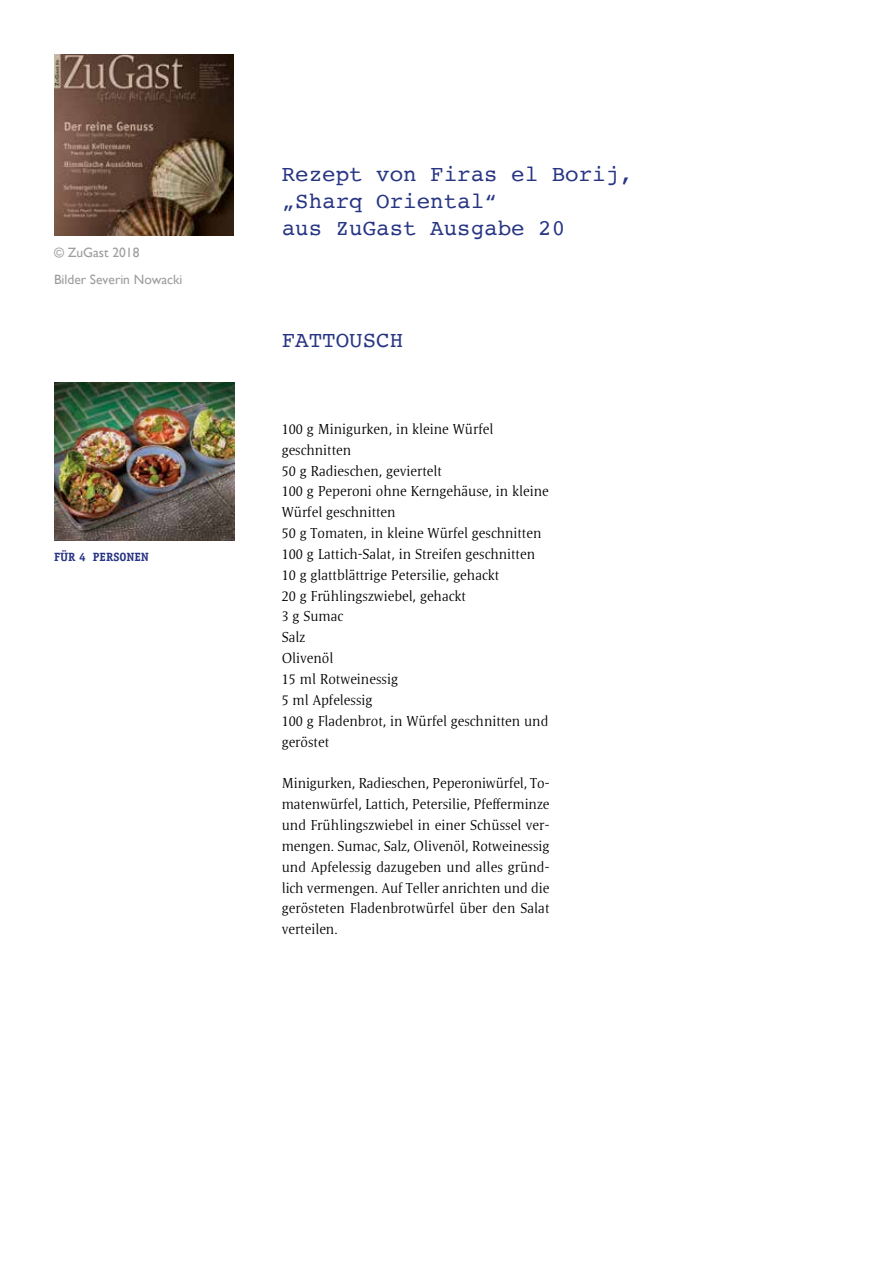
<style>
.page{position:relative;width:893px;height:1263px;background:#fff}
.page>*{position:absolute;margin:0;border:0;box-sizing:border-box;transform-origin:0 0}
.t1{font:22.5px/27px "Courier";color:#283583}
.t2{font:300 14.7px/20.9px "Satero Serif LT Pro";color:#000}
.t3{font:13.5px/27px "Gill Sans";color:#9d9d9c}
.t4{font:700 12px "Officina Serif";color:#283583}
</style>
<div class="page">
<img style="left:55px;top:54px;width:179px;height:181px">
<img style="left:54px;top:382px;width:181px;height:158px">
<p class="t3" style="left:54px;top:239px;width:130px">© ZuGast 2018<br>Bilder Severin Nowacki</p>
<p class="t4" style="left:54px;top:549px;width:96px">FÜR 4 PERSONEN</p>
<h1 class="t1" style="left:282px;top:160px;width:353px">Rezept von Firas el Borij, „Sharq Oriental“<br>aus ZuGast Ausgabe 20</h1>
<h1 class="t1" style="left:282px;top:325px;width:123px">FATTOUSCH</h1>
<p class="t2" style="left:282px;top:418px;width:269px">100 g Minigurken, in kleine Würfel geschnitten<br>50 g Radieschen, geviertelt<br>100 g Peperoni ohne Kerngehäuse, in kleine<br>Würfel geschnitten<br>50 g Tomaten, in kleine Würfel geschnitten<br>100 g Lattich-Salat, in Streifen geschnitten<br>10 g glattblättrige Petersilie, gehackt<br>20 g Frühlingszwiebel, gehackt<br>3 g Sumac<br>Salz<br>Olivenöl<br>15 ml Rotweinessig<br>5 ml Apfelessig<br>100 g Fladenbrot, in Würfel geschnitten und geröstet</p>
<p class="t2" style="left:282px;top:773px;width:269px;text-align:justify">Minigurken, Radieschen, Peperoniwürfel, To&shy;matenwürfel, Lattich, Petersilie, Pfefferminze und Frühlingszwiebel in einer Schüssel ver&shy;mengen. Sumac, Salz, Olivenöl, Rotweinessig und Apfelessig dazugeben und alles gründ&shy;lich vermengen. Auf Teller anrichten und die gerösteten Fladenbrotwürfel über den Salat verteilen.</p>
</div>
